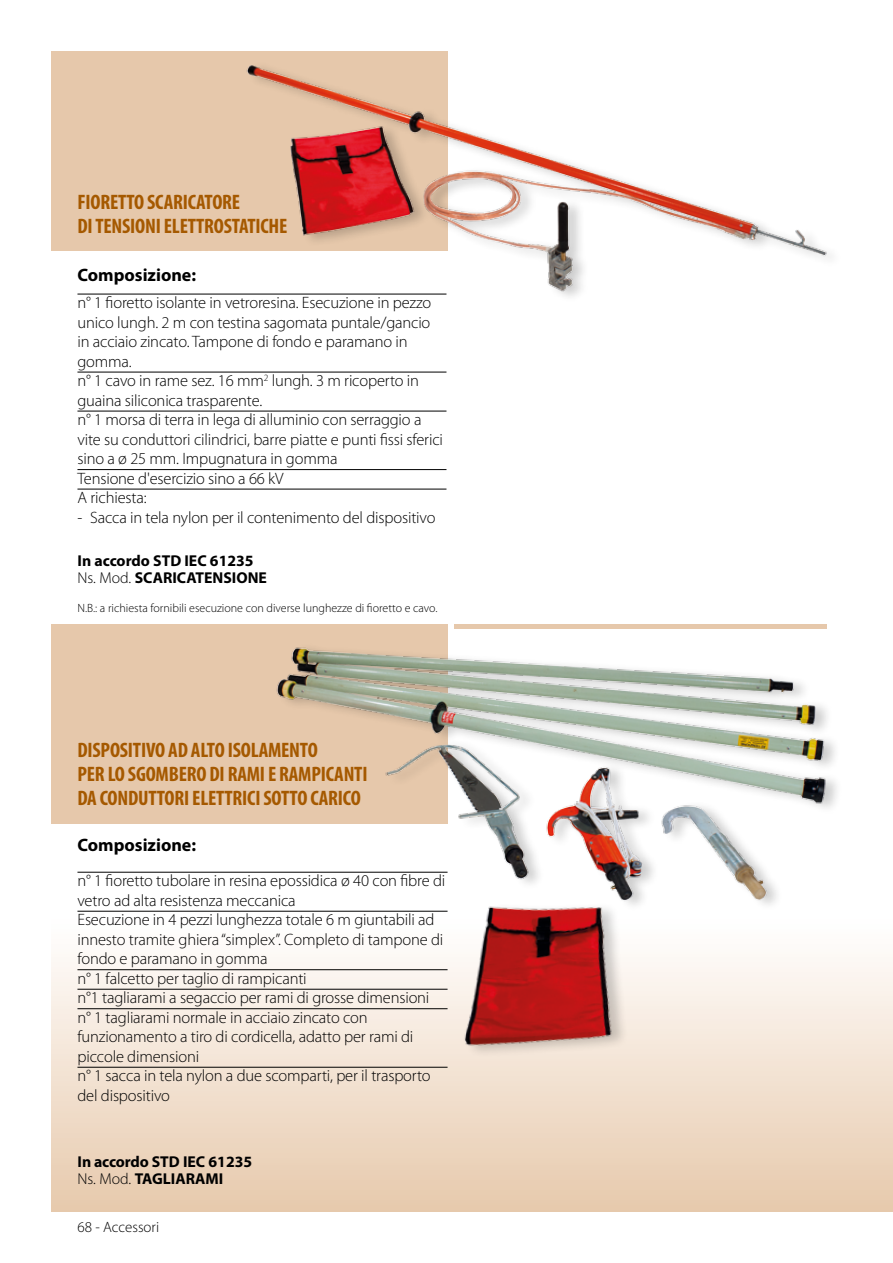
<style>
.page{position:relative;width:893px;height:1263px;background:#fff}
.page>*{position:absolute;margin:0;border:0;box-sizing:border-box;transform-origin:0 0}
.t1{font:700 condensed 21px/24px "Myriad Pro";letter-spacing:-.01em;color:#a55900}
.t2{font:700 18px "Myriad Pro";color:#000}
.t3{font:300 16.5px/19.5px "Myriad Pro";letter-spacing:-.01em;color:#000}
.t4{font:700 15.75px/16.5px "Myriad Pro";color:#000}
.t5{font:300 15px "Myriad Pro";color:#000}
.t6{font:300 12px "Myriad Pro";color:#000}
.s1{font-weight:300}
</style>
<div class="page">
<svg style="left:51px;top:624px;width:842px;height:588px"></svg>
<div style="left:51px;top:51px;width:397px;height:200px;background:#e6c8ab"></div>
<div style="left:51px;top:624px;width:397px;height:200px;background:#e6c8ab"></div>
<hr style="left:454px;top:624px;width:372px;height:4px;background:#e6c8ab">
<hr style="left:77px;top:294px;width:369px;height:1px;background:#000">
<hr style="left:77px;top:372px;width:369px;height:1px;background:#000">
<hr style="left:77px;top:411px;width:369px;height:1px;background:#000">
<hr style="left:77px;top:469px;width:369px;height:1px;background:#000">
<hr style="left:77px;top:489px;width:369px;height:1px;background:#000">
<hr style="left:77px;top:872px;width:371px;height:1px;background:#000">
<hr style="left:77px;top:911px;width:371px;height:1px;background:#000">
<hr style="left:77px;top:969px;width:371px;height:1px;background:#000">
<hr style="left:77px;top:989px;width:371px;height:1px;background:#000">
<hr style="left:77px;top:1008px;width:371px;height:1px;background:#000">
<hr style="left:77px;top:1067px;width:371px;height:1px;background:#000">
<img style="left:214px;top:639px;width:629px;height:273px">
<div style="left:465px;top:902px;width:164px;height:157px;background:#000;opacity:.2"></div>
<img style="left:445px;top:888px;width:177px;height:186px">
<img style="left:222px;top:65px;width:609px;height:232px">
<p class="t1" style="left:77px;top:190px;width:212px">FIORETTO SCARICATORE<br>DI TENSIONI ELETTROSTATICHE</p>
<p class="t2" style="left:77px;top:263px;width:120px">Composizione:</p>
<p class="t3" style="left:77px;top:293px;width:367px">n° 1 fioretto isolante in vetroresina. Esecuzione in pezzo unico lungh. 2 m con testina sagomata puntale/gancio in acciaio zincato. Tampone di fondo e paramano in gomma.<br>n° 1 cavo in rame sez. 16 mm<sup>2</sup> lungh. 3 m ricoperto in guaina siliconica trasparente.<br>n° 1 morsa di terra in lega di alluminio con serraggio a vite su conduttori cilindrici, barre piatte e punti fissi sferici sino a ø 25 mm. Impugnatura in gomma<br>Tensione d'esercizio sino a 66 kV<br>A richiesta:</p>
<p class="t3" style="left:77px;top:508px;width:359px">- Sacca in tela nylon per il contenimento del dispositivo</p>
<p class="t4" style="left:77px;top:552px;width:191px">In accordo STD IEC 61235<br><span class="s1">Ns. Mod.</span> SCARICATENSIONE</p>
<p class="t6" style="left:77px;top:601px;width:362px">N.B.: a richiesta fornibili esecuzione con diverse lunghezze di fioretto e cavo.</p>
<p class="t1" style="left:77px;top:738px;width:292px">DISPOSITIVO AD ALTO ISOLAMENTO<br>PER LO SGOMBERO DI RAMI E RAMPICANTI<br>DA CONDUTTORI ELETTRICI SOTTO CARICO</p>
<p class="t2" style="left:77px;top:833px;width:120px">Composizione:</p>
<p class="t3" style="left:77px;top:871px;width:369px">n° 1 fioretto tubolare in resina epossidica ø 40 con fibre di vetro ad alta resistenza meccanica<br>Esecuzione in 4 pezzi lunghezza totale 6 m giuntabili ad innesto tramite ghiera “simplex”. Completo di tampone di fondo e paramano in gomma<br>n° 1 falcetto per taglio di rampicanti<br>n°1 tagliarami a segaccio per rami di grosse dimensioni n° 1 tagliarami normale in acciaio zincato con funzionamento a tiro di cordicella, adatto per rami di piccole dimensioni<br>n° 1 sacca in tela nylon a due scomparti, per il trasporto del dispositivo</p>
<p class="t4" style="left:77px;top:1153px;width:176px">In accordo STD IEC 61235<br><span class="s1">Ns. Mod.</span> TAGLIARAMI</p>
<p class="t5" style="left:77px;top:1218px;width:83px">68 - Accessori</p>
</div>
